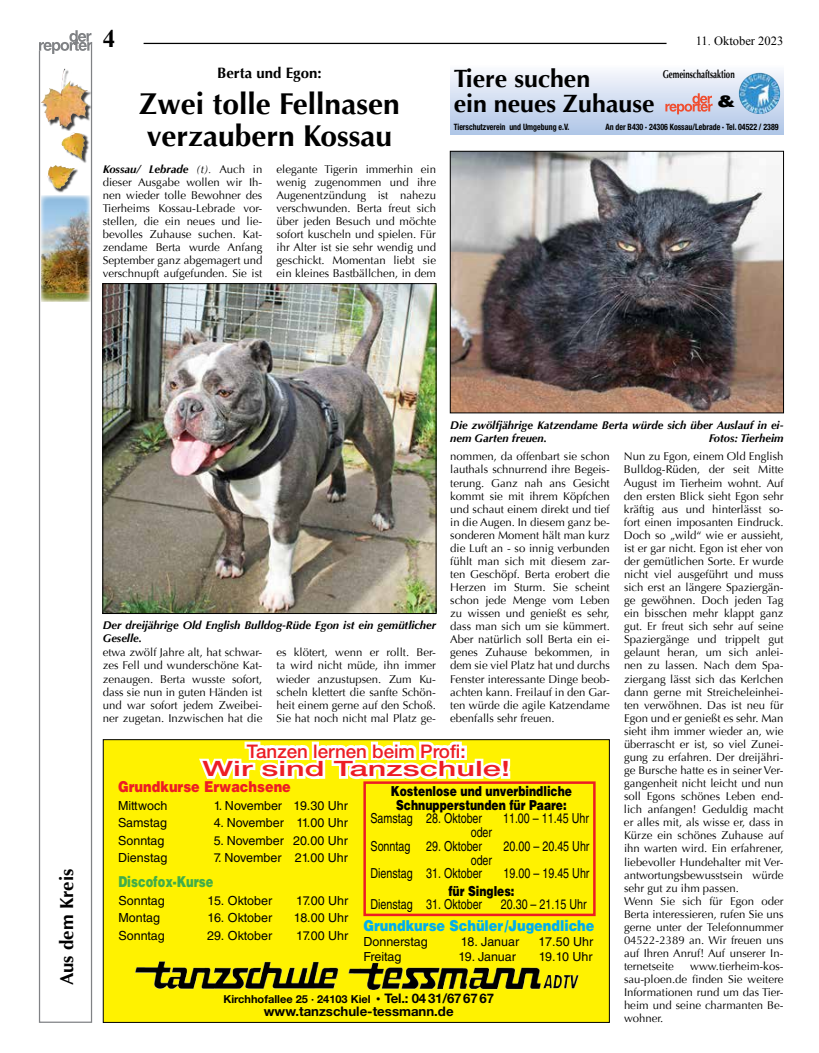
<style>
.page{position:relative;width:819px;height:1053px;background:#fff}
.page>*{position:absolute;margin:0;border:0;box-sizing:border-box;transform-origin:0 0}
.t1{font:700 30px/32.5px "Optima";color:#000}
.t2{font:700 25px/25px "Optima";color:#000}
.t3{font:700 25px "Times New Roman";color:#000}
.t4{font:500 21.12px "Helvetica Neue";color:#ed1d24;scale:1.54 1}
.t5{font:500 18.75px "Helvetica Neue";color:#ed1d24}
.t6{font:700 18.75px "Optima";color:#000}
.t7{font:900 expanded 16.25px "Helvetica Neue";color:#000}
.t8{font:900 15px "Helvetica LT Std";color:#00aeef;scale:.86 1}
.t9{font:900 15px "Helvetica LT Std";color:#ed1d24;scale:.86 1}
.t10{font:900 15px "Helvetica LT Std";color:#41ad49;scale:.76 1}
.t11{font:700 15px "Optima";color:#000}
.t12{font:13.75px/13.8px "Helvetica LT Std";color:#000;scale:.78 1}
.t13{font:900 13.75px "Helvetica LT Std";color:#000;scale:.78 1}
.t14{font:700 13.25px "Helvetica Neue";color:#000}
.t15{font:12.5px "Helvetica LT Std";color:#000}
.t16{font:12.5px "Times New Roman";color:#000}
.t17{font:11.25px/13.1px "Optima";color:#000;text-align:justify}
.t18{font:italic 700 11.25px/13px "Optima";color:#000}
.t19{font:700 11.25px "Optima";color:#000;scale:.7 1}
.t20{font:700 11px "Helvetica Neue";color:#000}
.t21{font:700 condensed 8.75px "Helvetica Neue";color:#000;scale:.9 1}
.s1{font-weight:700;font-style:italic}
.s2{font-style:italic}
.s3{font-weight:900}
.s4{font-size:8.75px}
.s5{font-size:13.25px}
</style>
<div class="page">
<hr style="left:144px;top:43px;width:522px;height:1px;background:#000">
<div style="left:103px;top:739px;width:506px;height:283px;background:#fff200"></div>
<img style="left:134px;top:961px;width:408px;height:28px">
<img style="left:544px;top:975px;width:35px;height:14px">
<svg style="left:195px;top:739px;width:317px;height:53px"></svg>
<div style="left:363px;top:781px;width:232px;height:135px;border:2px solid #ed1d24"></div>
<div style="left:450px;top:64px;width:333px;height:71px;background:linear-gradient(to bottom,#fbfbfd,#aec5e7)"></div>
<svg style="left:665px;top:93px;width:47px;height:21px"></svg>
<img style="left:738px;top:73px;width:42px;height:41px;border-radius:21px">
<img style="left:104px;top:285px;width:330px;height:326px">
<div style="left:102px;top:283px;width:334px;height:330px;border:1px solid #000"></div>
<img style="left:452px;top:153px;width:329px;height:258px">
<div style="left:450px;top:151px;width:333px;height:262px;border:1px solid #000"></div>
<svg style="left:39px;top:54px;width:53px;height:968px"></svg>
<svg style="left:39px;top:30px;width:53px;height:24px"></svg>
<img style="left:41px;top:196px;width:49px;height:106px">
<div style="left:41px;top:70px;width:51px;height:61px;background:#000;opacity:.75"></div>
<img style="left:41px;top:69px;width:47px;height:58px">
<div style="left:62px;top:133px;width:27px;height:31px;background:#000;opacity:.75"></div>
<img style="left:61px;top:132px;width:24px;height:28px">
<div style="left:48px;top:166px;width:31px;height:27px;background:#000;opacity:.75"></div>
<img style="left:47px;top:165px;width:28px;height:24px">
<p class="t3" style="left:103px;top:21px;width:14px">4</p>
<p class="t16" style="left:695px;top:32px;width:89px">11. Oktober 2023</p>
<p class="t11" style="left:217px;top:64px;width:106px">Berta und Egon:</p>
<p class="t1" style="left:139px;top:88px;width:262px">Zwei tolle Fellnasen verzaubern Kossau</p>
<p class="t17" style="left:103px;top:163px;width:161px"><span class="s1">Kossau/ Lebrade</span> <span class="s2">(t).</span> Auch in dieser Ausgabe wollen wir Ih&shy;nen wieder tolle Bewohner des Tierheims Kossau-Lebrade vor&shy;stellen, die ein neues und lie&shy;bevolles Zuhause suchen. Kat&shy;zendame Berta wurde Anfang September ganz abgemagert und verschnupft aufgefunden. Sie ist</p>
<p class="t17" style="left:276px;top:163px;width:161px">elegante Tigerin immerhin ein wenig zugenommen und ihre Augenentzündung ist nahezu verschwunden. Berta freut sich über jeden Besuch und möchte sofort kuscheln und spielen. Für ihr Alter ist sie sehr wendig und geschickt. Momentan liebt sie ein kleines Bastbällchen, in dem</p>
<p class="t2" style="left:454px;top:66px;width:202px">Tiere suchen<br>ein neues Zuhause</p>
<p class="t21" style="left:454px;top:122px;width:130px">Tierschutzverein und Umgebung e.V.</p>
<p class="t21" style="left:605px;top:122px;width:194px">An der B430 · 24306 Kossau/Lebrade · Tel. 04522 / 2389</p>
<p class="t19" style="left:662px;top:67px;width:104px">Gemeinschaftsaktion</p>
<p class="t7" style="left:717px;top:90px;width:18px">&amp;</p>
<p class="t6" style="left:56px;top:985px;width:118px;rotate:-90deg">Aus dem Kreis</p>
<p class="t18" style="left:450px;top:419px;width:335px">Die zwölfjährige Katzendame Berta würde sich über Auslauf in ei&shy;nem Garten freuen.</p>
<p class="t18" style="left:708px;top:432px;width:76px">Fotos: Tierheim</p>
<p class="t17" style="left:450px;top:450px;width:161px">nommen, da offenbart sie schon lauthals schnurrend ihre Begeis&shy;terung. Ganz nah ans Gesicht kommt sie mit ihrem Köpfchen und schaut einem direkt und tief in die Augen. In diesem ganz be&shy;sonderen Moment hält man kurz die Luft an - so innig verbunden fühlt man sich mit diesem zar&shy;ten Geschöpf. Berta erobert die Herzen im Sturm. Sie scheint schon jede Menge vom Leben zu wissen und genießt es sehr, dass man sich um sie kümmert.<br>Aber natürlich soll Berta ein ei&shy;genes Zuhause bekommen, in dem sie viel Platz hat und durchs Fenster interessante Dinge beob&shy;achten kann. Freilauf in den Gar&shy;ten würde die agile Katzendame ebenfalls sehr freuen.</p>
<p class="t17" style="left:624px;top:450px;width:161px;text-align:left">Nun zu Egon, einem Old English<br>Bulldog-Rüden, der seit Mitte<br>August im Tierheim wohnt. Auf den ersten Blick sieht Egon sehr kräftig aus und hinterlässt so&shy;fort einen imposanten Eindruck.<br>Doch so „wild“ wie er aussieht, ist er gar nicht. Egon ist eher von der gemütlichen Sorte. Er wurde nicht viel ausgeführt und muss sich erst an längere Spaziergän&shy;ge gewöhnen. Doch jeden Tag ein bisschen mehr klappt ganz gut. Er freut sich sehr auf seine<br>Spaziergänge und trippelt gut gelaunt heran, um sich anlei&shy;nen zu lassen. Nach dem Spa&shy;ziergang lässt sich das Kerlchen dann gerne mit Streicheleinhei&shy;ten verwöhnen. Das ist neu für<br>Egon und er genießt es sehr. Man sieht ihm immer wieder an, wie überrascht er ist, so viel Zunei&shy;gung zu erfahren. Der dreijähri&shy;ge Bursche hatte es in seiner Ver&shy;gangenheit nicht leicht und nun soll Egons schönes Leben end&shy;lich anfangen! Geduldig macht er alles mit, als wisse er, dass in<br>Kürze ein schönes Zuhause auf ihn warten wird. Ein erfahrener, liebevoller Hundehalter mit Ver&shy;antwortungsbewusstsein würde sehr gut zu ihm passen.<br>Wenn Sie sich für Egon oder<br>Berta interessieren, rufen Sie uns gerne unter der Telefonnummer<br>04522-2389 an. Wir freuen uns auf Ihren Anruf! Auf unserer In&shy;ternetseite</p>
<p class="t18" style="left:103px;top:618px;width:335px">Der dreijährige Old English Bulldog-Rüde Egon ist ein gemütlicher<br>Geselle.</p>
<p class="t17" style="left:103px;top:646px;width:161px">etwa zwölf Jahre alt, hat schwar&shy;zes Fell und wunderschöne Kat&shy;zenaugen. Berta wusste sofort, dass sie nun in guten Händen ist und war sofort jedem Zweibei&shy;ner zugetan. Inzwischen hat die</p>
<p class="t17" style="left:276px;top:646px;width:161px">es klötert, wenn er rollt. Ber&shy;ta wird nicht müde, ihn immer wieder anzustupsen. Zum Ku&shy;scheln klettert die sanfte Schön&shy;heit einem gerne auf den Schoß.<br>Sie hat noch nicht mal Platz ge-</p>
<p class="t5" style="left:247px;top:739px;width:220px">Tanzen lernen beim Profi:</p>
<p class="t4" style="left:202px;top:756px;width:201px">Wir sind Tanzschule!</p>
<p class="t9" style="left:118px;top:776px;width:202px">Grundkurse Erwachsene</p>
<p class="t15" style="left:118px;top:798px;width:51px">Mittwoch</p>
<p class="t15" style="left:214px;top:798px;width:136px">1. November 19.30 Uhr</p>
<p class="t15" style="left:118px;top:815px;width:51px">Samstag</p>
<p class="t15" style="left:214px;top:815px;width:136px">4. November 11.00 Uhr</p>
<p class="t15" style="left:118px;top:833px;width:48px">Sonntag</p>
<p class="t15" style="left:214px;top:833px;width:136px">5. November 20.00 Uhr</p>
<p class="t15" style="left:118px;top:850px;width:51px">Dienstag</p>
<p class="t15" style="left:214px;top:850px;width:136px">7. November 21.00 Uhr</p>
<p class="t13" style="left:391px;top:781px;width:234px">Kostenlose und unverbindliche</p>
<p class="t13" style="left:396px;top:795px;width:220px">Schnupperstunden für Paare:</p>
<p class="t12" style="left:370px;top:811px;width:145px">Samstag 28. Oktober</p>
<p class="t12" style="left:503px;top:811px;width:112px">11.00 – 11.45 Uhr</p>
<p class="t12" style="left:370px;top:825px;width:157px;text-indent:100px">oder<br>Sonntag 29. Oktober</p>
<p class="t12" style="left:503px;top:839px;width:112px">20.00 – 20.45 Uhr</p>
<p class="t12" style="left:370px;top:852px;width:157px;text-indent:100px">oder<br>Dienstag 31. Oktober</p>
<p class="t12" style="left:448px;top:864px;width:182px;line-height:17.2px;text-indent:55px">19.00 – 19.45 Uhr <span class="s3">für Singles:</span></p>
<p class="t12" style="left:370px;top:897px;width:145px">Dienstag 31. Oktober</p>
<p class="t12" style="left:500px;top:897px;width:112px">20.30 – 21.15 Uhr</p>
<p class="t10" style="left:118px;top:872px;width:127px">Discofox-Kurse</p>
<p class="t15" style="left:118px;top:893px;width:48px">Sonntag</p>
<p class="t15" style="left:207px;top:893px;width:66px">15. Oktober</p>
<p class="t15" style="left:296px;top:893px;width:54px">17.00 Uhr</p>
<p class="t15" style="left:118px;top:910px;width:43px">Montag</p>
<p class="t15" style="left:207px;top:910px;width:66px">16. Oktober</p>
<p class="t15" style="left:294px;top:910px;width:56px">18.00 Uhr</p>
<p class="t15" style="left:118px;top:928px;width:48px">Sonntag</p>
<p class="t15" style="left:207px;top:928px;width:67px">29. Oktober</p>
<p class="t15" style="left:296px;top:928px;width:54px">17.00 Uhr</p>
<p class="t8" style="left:363px;top:915px;width:270px">Grundkurse Schüler /Jugendliche</p>
<p class="t15" style="left:363px;top:934px;width:66px">Donnerstag</p>
<p class="t15" style="left:461px;top:934px;width:60px">18. Januar</p>
<p class="t15" style="left:538px;top:934px;width:56px">17.50 Uhr</p>
<p class="t15" style="left:363px;top:949px;width:39px">Freitag</p>
<p class="t15" style="left:458px;top:949px;width:59px">19. Januar</p>
<p class="t15" style="left:539px;top:949px;width:55px">19.10 Uhr</p>
<p class="t17" style="left:624px;top:959px;width:161px;text-indent:66px">www.tierheim-kos&shy;sau-ploen.de finden Sie weitere Informationen rund um das Tier&shy;heim und seine charmanten Be&shy;wohner.</p>
<p class="t20" style="left:223px;top:992px;width:272px">Kirchhofallee 25 · 24103 Kiel <span class="s4">•</span> <span class="s5">Tel.: 0431/676767</span></p>
<p class="t14" style="left:264px;top:1002px;width:191px">www.tanzschule-tessmann.de</p>
</div>
